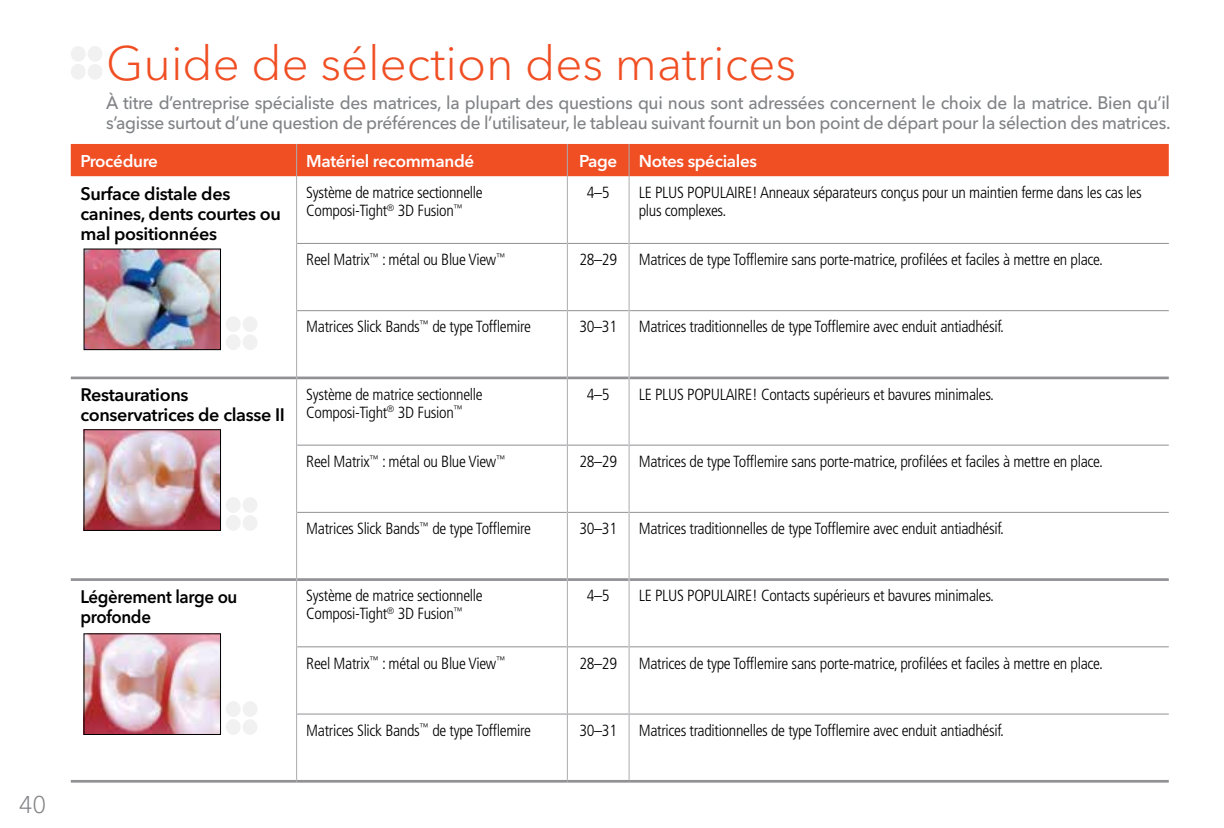
<style>
.page{position:relative;width:1224px;height:828px;background:#fff}
.page>*{position:absolute;margin:0;border:0;box-sizing:border-box;transform-origin:0 0}
.t1{font:300 47.6px "Avenir Next World";color:#f04e23}
.t2{font:300 24px "Avenir Next World";color:#808285}
.t3{font:500 18px/20px "Avenir Next World";letter-spacing:-.02em;color:#808285;scale:.96 1}
.t4{font:600 18px/20px "Avenir Next World";letter-spacing:-.02em;color:#000}
.t5{font:600 18px/20px "Avenir Next World";letter-spacing:-.02em;color:#000;scale:.94 1}
.t6{font:600 17px "Avenir Next World";letter-spacing:-.02em;color:#fff}
.t7{font:300 condensed 16.2px/18px "Frutiger LT Std";letter-spacing:-.02em;color:#000}
</style>
<div class="page">
<div style="left:71px;top:144px;width:1098px;height:32px;background:#f04e23"></div>
<hr style="left:71px;top:780px;width:226px;height:3px;background:#919195">
<hr style="left:297px;top:445px;width:270px;height:1px;background:#919195">
<hr style="left:568px;top:445px;width:61px;height:1px;background:#919195">
<hr style="left:630px;top:445px;width:539px;height:1px;background:#919195">
<hr style="left:297px;top:646px;width:270px;height:1px;background:#919195">
<hr style="left:630px;top:646px;width:539px;height:1px;background:#919195">
<hr style="left:297px;top:512px;width:270px;height:1px;background:#919195">
<hr style="left:568px;top:512px;width:61px;height:1px;background:#919195">
<hr style="left:630px;top:512px;width:539px;height:1px;background:#919195">
<hr style="left:297px;top:714px;width:270px;height:1px;background:#919195">
<hr style="left:630px;top:714px;width:539px;height:1px;background:#919195">
<hr style="left:568px;top:646px;width:61px;height:1px;background:#919195">
<hr style="left:568px;top:714px;width:61px;height:1px;background:#919195">
<hr style="left:71px;top:377px;width:225px;height:2px;background:#919195">
<hr style="left:71px;top:578px;width:225px;height:3px;background:#919195">
<hr style="left:297px;top:377px;width:270px;height:2px;background:#919195">
<hr style="left:568px;top:377px;width:61px;height:2px;background:#919195">
<hr style="left:630px;top:377px;width:539px;height:2px;background:#919195">
<hr style="left:297px;top:578px;width:270px;height:3px;background:#919195">
<hr style="left:568px;top:578px;width:61px;height:3px;background:#919195">
<hr style="left:630px;top:578px;width:539px;height:3px;background:#919195">
<hr style="left:297px;top:780px;width:270px;height:3px;background:#919195">
<hr style="left:629px;top:780px;width:540px;height:3px;background:#919195">
<hr style="left:567px;top:780px;width:62px;height:3px;background:#919195">
<hr style="left:297px;top:243px;width:270px;height:1px;background:#919195">
<hr style="left:568px;top:243px;width:61px;height:1px;background:#919195">
<hr style="left:630px;top:243px;width:539px;height:1px;background:#919195">
<hr style="left:297px;top:310px;width:270px;height:1px;background:#919195">
<hr style="left:568px;top:310px;width:61px;height:1px;background:#919195">
<hr style="left:630px;top:310px;width:539px;height:1px;background:#919195">
<hr style="left:567px;top:144px;width:1px;height:32px;background:#ababae">
<hr style="left:629px;top:144px;width:1px;height:32px;background:#ababae">
<hr style="left:296px;top:176px;width:1px;height:67px;background:#ababae">
<hr style="left:567px;top:176px;width:1px;height:67px;background:#ababae">
<hr style="left:629px;top:176px;width:1px;height:67px;background:#ababae">
<hr style="left:296px;top:243px;width:1px;height:68px;background:#ababae">
<hr style="left:567px;top:243px;width:1px;height:68px;background:#ababae">
<hr style="left:629px;top:243px;width:1px;height:68px;background:#ababae">
<hr style="left:296px;top:311px;width:1px;height:67px;background:#ababae">
<hr style="left:567px;top:311px;width:1px;height:67px;background:#ababae">
<hr style="left:629px;top:311px;width:1px;height:67px;background:#ababae">
<hr style="left:296px;top:378px;width:1px;height:67px;background:#ababae">
<hr style="left:567px;top:378px;width:1px;height:67px;background:#ababae">
<hr style="left:629px;top:378px;width:1px;height:67px;background:#ababae">
<hr style="left:296px;top:445px;width:1px;height:67px;background:#ababae">
<hr style="left:567px;top:445px;width:1px;height:67px;background:#ababae">
<hr style="left:629px;top:445px;width:1px;height:67px;background:#ababae">
<hr style="left:296px;top:580px;width:1px;height:67px;background:#ababae">
<hr style="left:567px;top:580px;width:1px;height:67px;background:#ababae">
<hr style="left:629px;top:580px;width:1px;height:67px;background:#ababae">
<hr style="left:296px;top:647px;width:1px;height:67px;background:#ababae">
<hr style="left:567px;top:647px;width:1px;height:67px;background:#ababae">
<hr style="left:629px;top:647px;width:1px;height:67px;background:#ababae">
<hr style="left:296px;top:512px;width:1px;height:68px;background:#ababae">
<hr style="left:567px;top:512px;width:1px;height:68px;background:#ababae">
<hr style="left:629px;top:512px;width:1px;height:68px;background:#ababae">
<hr style="left:296px;top:714px;width:1px;height:66px;background:#ababae">
<hr style="left:567px;top:714px;width:1px;height:66px;background:#ababae">
<hr style="left:629px;top:714px;width:1px;height:66px;background:#ababae">
<hr style="left:296px;top:144px;width:1px;height:32px;background:#ababae">
<img style="left:86px;top:431px;width:133px;height:98px">
<div style="left:84px;top:429px;width:137px;height:102px;border:1px solid #000"></div>
<img style="left:86px;top:635px;width:133px;height:98px">
<div style="left:84px;top:633px;width:137px;height:102px;border:1px solid #000"></div>
<img style="left:86px;top:251px;width:133px;height:97px">
<div style="left:84px;top:249px;width:137px;height:101px;border:1px solid #000"></div>
<div style="left:243px;top:334px;width:14px;height:16px;background:#f1f1f2;border-radius:50%"></div>
<div style="left:243px;top:316px;width:14px;height:16px;background:#f1f1f2;border-radius:50%"></div>
<div style="left:226px;top:334px;width:15px;height:16px;background:#f1f1f2;border-radius:50%"></div>
<div style="left:226px;top:316px;width:15px;height:16px;background:#f1f1f2;border-radius:50%"></div>
<div style="left:243px;top:515px;width:14px;height:16px;background:#f1f1f2;border-radius:50%"></div>
<div style="left:243px;top:497px;width:14px;height:16px;background:#f1f1f2;border-radius:50%"></div>
<div style="left:226px;top:515px;width:15px;height:16px;background:#f1f1f2;border-radius:50%"></div>
<div style="left:226px;top:497px;width:15px;height:16px;background:#f1f1f2;border-radius:50%"></div>
<div style="left:243px;top:719px;width:14px;height:16px;background:#f1f1f2;border-radius:50%"></div>
<div style="left:243px;top:701px;width:14px;height:16px;background:#f1f1f2;border-radius:50%"></div>
<div style="left:226px;top:719px;width:15px;height:16px;background:#f1f1f2;border-radius:50%"></div>
<div style="left:226px;top:701px;width:15px;height:16px;background:#f1f1f2;border-radius:50%"></div>
<div style="left:88px;top:64px;width:14px;height:16px;background:#f1f1f2;border-radius:50%"></div>
<div style="left:88px;top:46px;width:14px;height:16px;background:#f1f1f2;border-radius:50%"></div>
<div style="left:71px;top:64px;width:15px;height:16px;background:#f1f1f2;border-radius:50%"></div>
<div style="left:71px;top:46px;width:15px;height:16px;background:#f1f1f2;border-radius:50%"></div>
<h2 class="t2" style="left:19px;top:785px;width:29px">40</h2>
<h1 class="t1" style="left:106px;top:25px;width:692px">Guide de sélection des matrices</h1>
<p class="t3" style="left:106px;top:92px;width:1110px">À titre d’entreprise spécialiste des matrices, la plupart des questions qui nous sont adressées concernent le choix de la matrice. Bien qu’il s’agisse surtout d’une question de préférences de l’utilisateur, le tableau suivant fournit un bon point de départ pour la sélection des matrices.</p>
<p class="t6" style="left:80px;top:151px;width:79px">Procédure</p>
<p class="t6" style="left:306px;top:151px;width:169px">Matériel recommandé</p>
<p class="t6" style="left:579px;top:151px;width:40px">Page</p>
<p class="t6" style="left:639px;top:151px;width:120px">Notes spéciales</p>
<p class="t4" style="left:80px;top:183px;width:202px">Surface distale des canines, dents courtes ou mal positionnées</p>
<p class="t7" style="left:306px;top:184px;width:178px">Système de matrice sectionnelle<br>Composi-Tight<sup>®</sup> 3D Fusion<sup>™</sup></p>
<p class="t7" style="left:587px;top:184px;width:24px">4–5</p>
<p class="t7" style="left:639px;top:184px;width:505px">LE PLUS POPULAIRE! Anneaux séparateurs conçus pour un maintien ferme dans les cas les plus complexes.</p>
<p class="t7" style="left:306px;top:251px;width:201px">Reel Matrix<sup>™</sup> : métal ou Blue View<sup>™</sup></p>
<p class="t7" style="left:579px;top:251px;width:39px">28–29</p>
<p class="t7" style="left:639px;top:251px;width:466px">Matrices de type Tofflemire sans porte-matrice, profilées et faciles à mettre en place.</p>
<p class="t7" style="left:306px;top:318px;width:226px">Matrices Slick Bands<sup>™</sup> de type Tofflemire</p>
<p class="t7" style="left:579px;top:318px;width:39px">30–31</p>
<p class="t7" style="left:639px;top:318px;width:367px">Matrices traditionnelles de type Tofflemire avec enduit antiadhésif.</p>
<p class="t4" style="left:80px;top:385px;width:206px">Restaurations conservatrices de classe II</p>
<p class="t7" style="left:306px;top:385px;width:178px">Système de matrice sectionnelle<br>Composi-Tight<sup>®</sup> 3D Fusion<sup>™</sup></p>
<p class="t7" style="left:587px;top:385px;width:24px">4–5</p>
<p class="t7" style="left:639px;top:385px;width:357px">LE PLUS POPULAIRE! Contacts supérieurs et bavures minimales.</p>
<p class="t7" style="left:306px;top:453px;width:201px">Reel Matrix<sup>™</sup> : métal ou Blue View<sup>™</sup></p>
<p class="t7" style="left:579px;top:453px;width:39px">28–29</p>
<p class="t7" style="left:639px;top:453px;width:466px">Matrices de type Tofflemire sans porte-matrice, profilées et faciles à mettre en place.</p>
<p class="t7" style="left:306px;top:520px;width:226px">Matrices Slick Bands<sup>™</sup> de type Tofflemire</p>
<p class="t7" style="left:579px;top:520px;width:39px">30–31</p>
<p class="t7" style="left:639px;top:520px;width:367px">Matrices traditionnelles de type Tofflemire avec enduit antiadhésif.</p>
<p class="t5" style="left:80px;top:587px;width:169px">Légèrement large ou profonde</p>
<p class="t7" style="left:306px;top:587px;width:178px">Système de matrice sectionnelle<br>Composi-Tight<sup>®</sup> 3D Fusion<sup>™</sup></p>
<p class="t7" style="left:587px;top:587px;width:24px">4–5</p>
<p class="t7" style="left:639px;top:587px;width:357px">LE PLUS POPULAIRE! Contacts supérieurs et bavures minimales.</p>
<p class="t7" style="left:306px;top:654px;width:201px">Reel Matrix<sup>™</sup> : métal ou Blue View<sup>™</sup></p>
<p class="t7" style="left:579px;top:654px;width:39px">28–29</p>
<p class="t7" style="left:639px;top:654px;width:466px">Matrices de type Tofflemire sans porte-matrice, profilées et faciles à mettre en place.</p>
<p class="t7" style="left:306px;top:721px;width:226px">Matrices Slick Bands<sup>™</sup> de type Tofflemire</p>
<p class="t7" style="left:579px;top:721px;width:39px">30–31</p>
<p class="t7" style="left:639px;top:721px;width:367px">Matrices traditionnelles de type Tofflemire avec enduit antiadhésif.</p>
</div>
